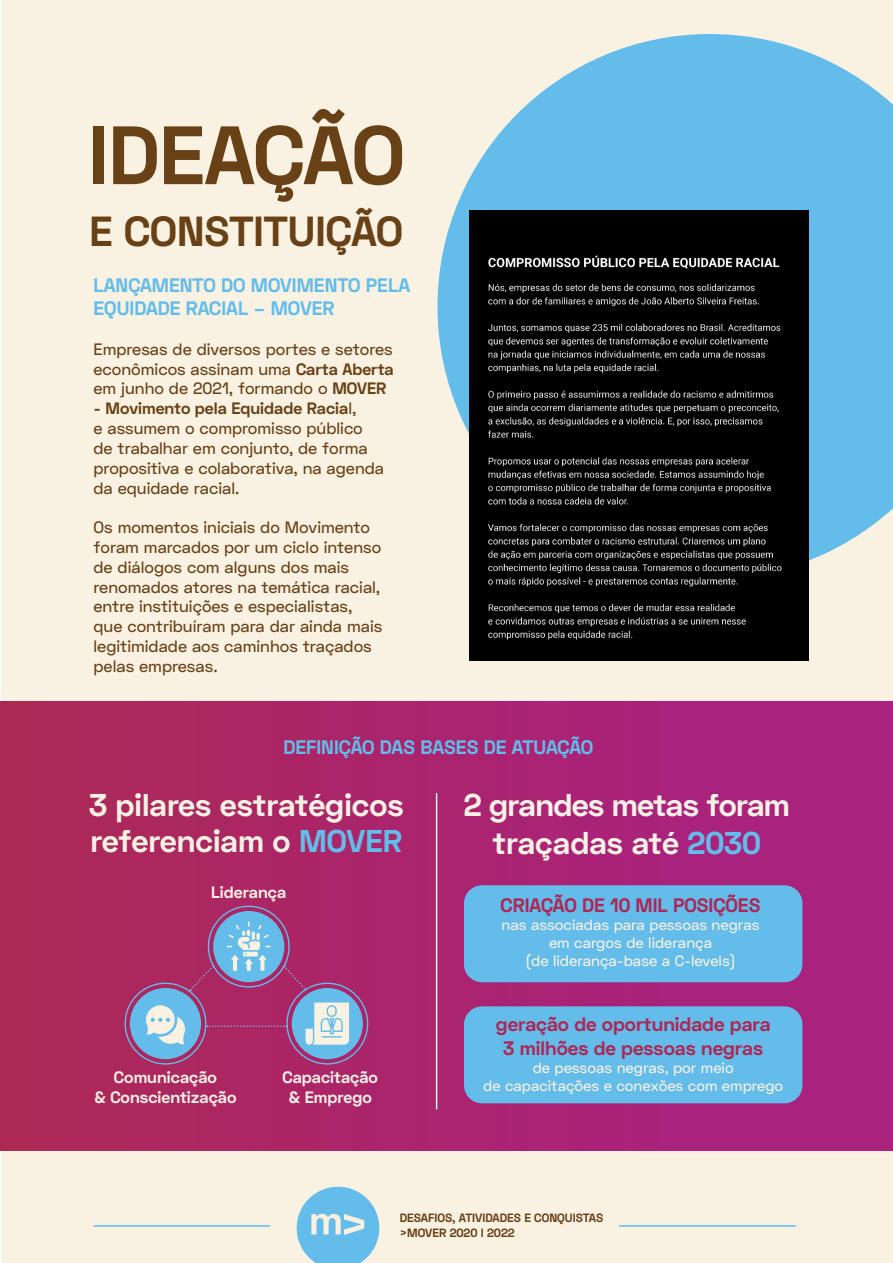
<style>
.page{position:relative;width:893px;height:1263px;background:#fff}
.page>*{position:absolute;margin:0;border:0;box-sizing:border-box;transform-origin:0 0}
.t1{font:700 82.5px "Space Grotesk";letter-spacing:-.01em;color:#694117}
.t2{font:700 42px "Space Grotesk";color:#694117}
.t3{font:700 31.5px "Space Grotesk";color:#f6f1e4}
.t4{font:700 31.5px/37.8px "Space Grotesk";letter-spacing:-.02em;color:#f6f1e4;text-align:center}
.t5{font:700 19.5px/23.4px "Space Grotesk";color:#63bcea}
.t6{font:700 19.5px "Space Grotesk";color:#ae2755}
.t7{font:500 16.5px/19.8px "Space Grotesk";color:#694117}
.t8{font:700 16.5px "Space Grotesk";color:#f6f1e4}
.t9{font:500 15px "Space Grotesk";color:#f6f1e4}
.t10{font:700 12px/14.4px "Space Grotesk";color:#694117}
.s1{font-weight:700}
.s2{color:#63bcea}
</style>
<div class="page">
<div style="left:1px;top:1px;width:891px;height:1262px;background:#f9f2e2"></div>
<hr style="left:94px;top:1225px;width:176px;height:2px;background:#63bcea">
<hr style="left:619px;top:1225px;width:177px;height:2px;background:#63bcea">
<svg style="left:297px;top:1187px;width:82px;height:76px"></svg>
<div style="left:0;top:702px;width:893px;height:448px;background:linear-gradient(to right,#ab2958,#a82183)"></div>
<svg style="left:437px;top:34px;width:456px;height:545px;fill:#63bcea"></svg>
<div style="left:130px;top:988px;width:71px;height:71px;background:#63bcea;border-radius:50%"></div>
<div style="left:213px;top:911px;width:71px;height:71px;background:#63bcea;border-radius:50%"></div>
<div style="left:292px;top:988px;width:71px;height:71px;background:#63bcea;border-radius:50%"></div>
<div style="left:125px;top:982px;width:81px;height:82px;border:1px solid #63bcea;border-radius:50%"></div>
<div style="left:208px;top:906px;width:82px;height:81px;border:1px solid #63bcea;border-radius:50%"></div>
<hr style="left:436px;top:793px;width:1px;height:316px;background:#f6f1e4">
<div style="left:464px;top:885px;width:338px;height:97px;background:#63bcea;border-radius:18px"></div>
<div style="left:464px;top:1006px;width:338px;height:97px;background:#63bcea;border-radius:18px"></div>
<svg style="left:189px;top:966px;width:25px;height:26px"></svg>
<svg style="left:284px;top:966px;width:22px;height:24px"></svg>
<svg style="left:206px;top:1025px;width:81px;height:2px"></svg>
<img style="left:470px;top:210px;width:338px;height:450px">
<svg style="left:306px;top:1002px;width:43px;height:43px"></svg>
<svg style="left:146px;top:1005px;width:39px;height:39px"></svg>
<svg style="left:227px;top:921px;width:44px;height:50px"></svg>
<p class="t1" style="left:88px;top:102px;width:318px">IDEAÇÃO</p>
<p class="t2" style="left:90px;top:204px;width:315px">E CONSTITUIÇÃO</p>
<p class="t5" style="left:94px;top:274px;width:318px">LANÇAMENTO DO MOVIMENTO PELA<br>EQUIDADE RACIAL – MOVER</p>
<p class="t7" style="left:94px;top:339px;width:302px;text-align:justify">Empresas de diversos portes e setores econômicos assinam uma <span class="s1">Carta Aberta </span>em junho de 2021, formando o <span class="s1">MOVER</span></p>
<p class="t7" style="left:94px;top:399px;width:292px"><span class="s1">- Movimento pela Equidade Racia</span>l,<br>e assumem o compromisso público de trabalhar em conjunto, de forma propositiva e colaborativa, na agenda</p>
<p class="t7" style="left:94px;top:478px;width:147px">da equidade racial.</p>
<p class="t7" style="left:94px;top:517px;width:290px">Os momentos iniciais do Movimento foram marcados por um ciclo intenso de diálogos com alguns dos mais renomados atores na temática racial, entre instituições e especialistas, que contribuíram para dar ainda mais legitimidade aos caminhos traçados</p>
<p class="t7" style="left:94px;top:656px;width:126px">pelas empresas.</p>
<p class="t5" style="left:283px;top:735px;width:311px">DEFINIÇÃO DAS BASES DE ATUAÇÃO</p>
<p class="t3" style="left:89px;top:785px;width:316px">3 pilares estratégicos</p>
<p class="t3" style="left:91px;top:821px;width:313px">referenciam o <span class="s2">MOVER</span></p>
<p class="t4" style="left:464px;top:787px;width:328px">2 grandes metas foram traçadas até <span class="s2">2030</span></p>
<p class="t8" style="left:211px;top:881px;width:76px">Liderança</p>
<p class="t8" style="left:114px;top:1067px;width:104px">Comunicação</p>
<p class="t8" style="left:94px;top:1086px;width:144px">&amp; Conscientização</p>
<p class="t8" style="left:282px;top:1067px;width:97px">Capacitação</p>
<p class="t8" style="left:289px;top:1086px;width:84px">&amp; Emprego</p>
<p class="t6" style="left:501px;top:892px;width:261px">CRIAÇÃO DE 10 MIL POSIÇÕES</p>
<p class="t9" style="left:501px;top:915px;width:260px">nas associadas para pessoas negras</p>
<p class="t9" style="left:549px;top:933px;width:165px">em cargos de liderança</p>
<p class="t9" style="left:525px;top:951px;width:212px">(de liderança-base a C-levels)</p>
<p class="t6" style="left:496px;top:1012px;width:276px">geração de oportunidade para</p>
<p class="t6" style="left:503px;top:1035px;width:261px">3 milhões de pessoas negras</p>
<p class="t9" style="left:533px;top:1058px;width:203px">de pessoas negras, por meio</p>
<p class="t9" style="left:483px;top:1076px;width:302px">de capacitações e conexões com emprego</p>
<p class="t10" style="left:400px;top:1211px;width:205px">DESAFIOS, ATIVIDADES E CONQUISTAS &gt;MOVER 2020 I 2022</p>
</div>
